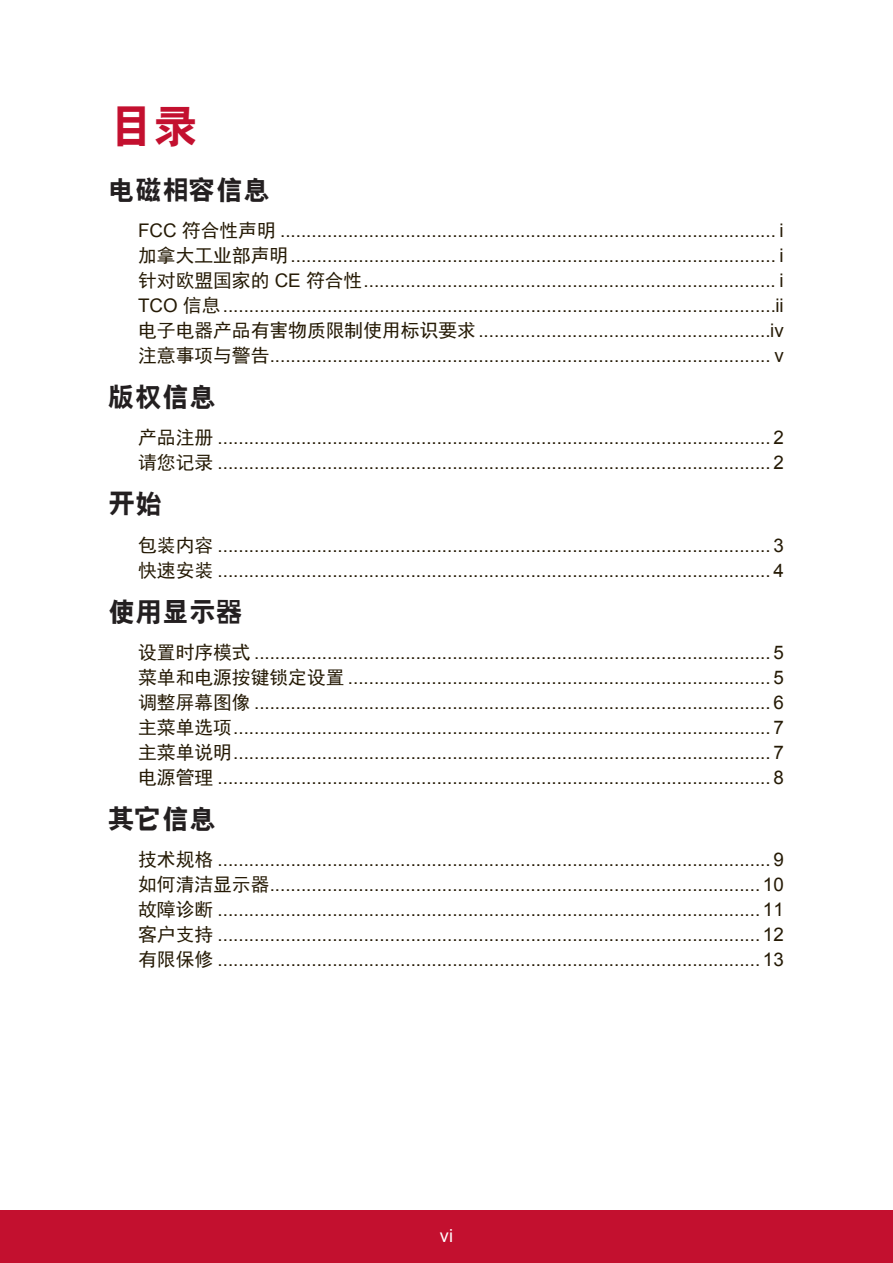
<style>
.page{position:relative;width:893px;height:1263px;background:#fff}
.page>*{position:absolute;margin:0;border:0;box-sizing:border-box;transform-origin:0 0}
.t1{font:45px "RS Cu Hei";color:#c3102f}
.t2{font:27px "RS Cu Hei";color:#231f20}
.t3{font:18.75px/24.9px "Arial";color:#251a05;text-align:justify}
.t4{font:18px "Arial";color:#fff}
.s1{font-family:"Sim Hei"}
</style>
<div class="page">
<div style="left:0;top:1210px;width:892px;height:53px;background:#c3102f"></div>
<h1 class="t1" style="left:108px;top:104px;width:91px">目录</h1>
<h2 class="t2" style="left:108px;top:176px;width:163px">电磁相容信息</h2>
<p class="t3" style="left:138px;top:218px;width:646px">FCC <span class="s1">符合性声明</span> ............................................................................................... i<span class="s1">加拿大工业部声明</span> ............................................................................................. i<span class="s1">针对欧盟国家的</span> CE <span class="s1">符合性</span> ............................................................................... i TCO <span class="s1">信息</span> ..........................................................................................................ii<span class="s1">电子电器产品有害物质限制使用标识要求</span> ........................................................iv<span class="s1">注意事项与警告</span> ................................................................................................ v</p>
<h2 class="t2" style="left:108px;top:383px;width:109px">版权信息</h2>
<p class="t3" style="left:138px;top:425px;width:647px"><span class="s1">产品注册</span> .......................................................................................................... 2<span class="s1">请您记录</span> .......................................................................................................... 2</p>
<h2 class="t2" style="left:108px;top:491px;width:55px">开始</h2>
<p class="t3" style="left:138px;top:533px;width:647px"><span class="s1">包装内容</span> .......................................................................................................... 3<span class="s1">快速安装</span> .......................................................................................................... 4</p>
<h2 class="t2" style="left:108px;top:598px;width:136px">使用显示器</h2>
<p class="t3" style="left:138px;top:640px;width:647px"><span class="s1">设置时序模式</span> ................................................................................................... 5<span class="s1">菜单和电源按键锁定设置</span> ................................................................................. 5<span class="s1">调整屏幕图像</span> ................................................................................................... 6<span class="s1">主菜单选项</span> ....................................................................................................... 7<span class="s1">主菜单说明</span> ....................................................................................................... 7<span class="s1">电源管理</span> .......................................................................................................... 8</p>
<h2 class="t2" style="left:108px;top:805px;width:109px">其它信息</h2>
<p class="t3" style="left:138px;top:847px;width:647px"><span class="s1">技术规格</span> .......................................................................................................... 9<span class="s1">如何清洁显示器</span> .............................................................................................. 10<span class="s1">故障诊断</span> ........................................................................................................ 11<span class="s1">客户支持</span> ........................................................................................................ 12<span class="s1">有限保修</span> ........................................................................................................ 13</p>
<p class="t4" style="left:440px;top:1223px;width:14px">vi</p>
</div>
